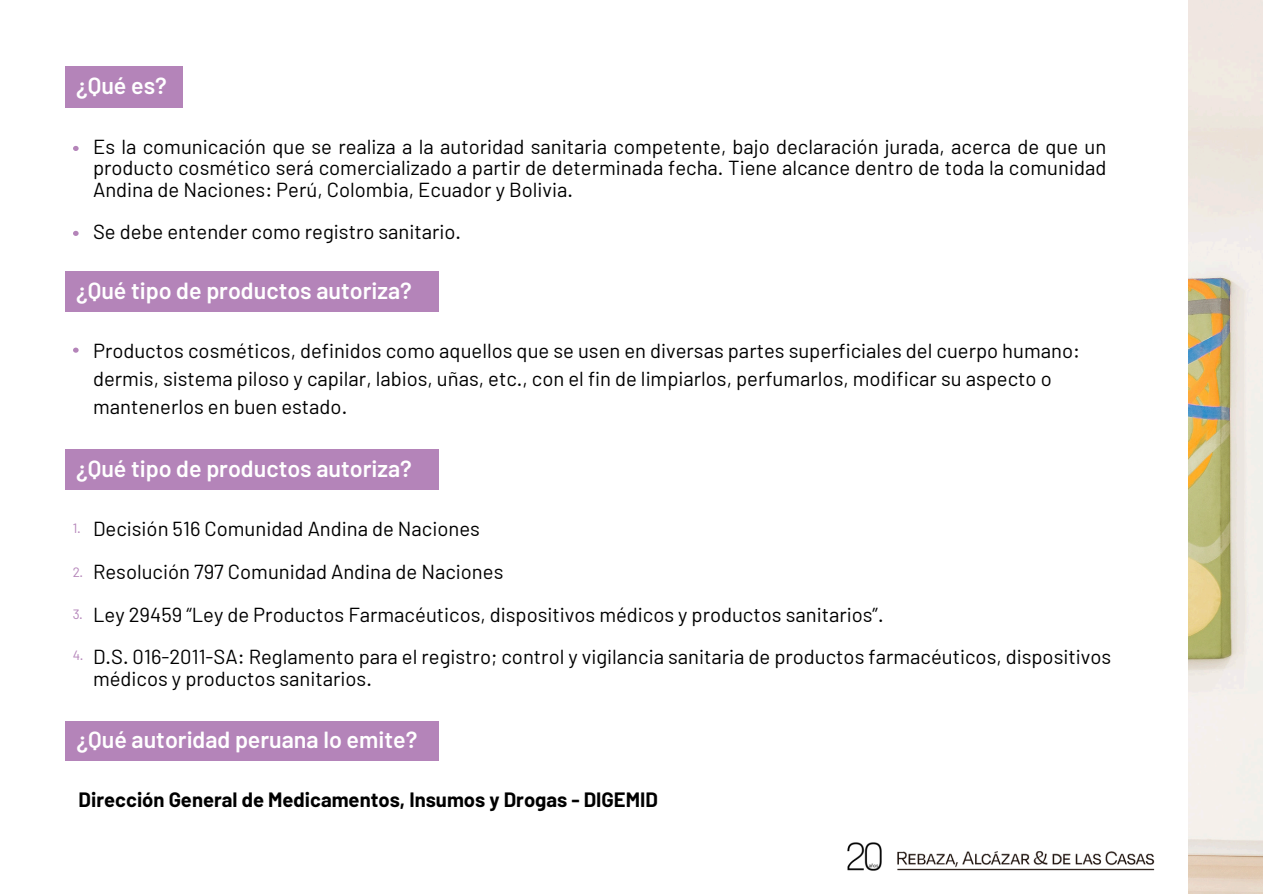
<style>
.page{position:relative;width:1263px;height:894px;background:#fff}
.page>*{position:absolute;margin:0;border:0;box-sizing:border-box;transform-origin:0 0}
.t1{font:600 23.25px "Barlow";color:#fff}
.t2{font:20.25px/21.3px "Barlow";color:#000}
.t3{font:700 20.25px "Barlow";color:#000}
.t4{font:13.5px "Barlow";color:#b484b9}
</style>
<div class="page">
<div style="left:65px;top:66px;width:118px;height:42px;background:#b484b9"></div>
<svg style="left:73px;top:146px;width:6px;height:5px"></svg>
<svg style="left:73px;top:231px;width:6px;height:5px"></svg>
<div style="left:65px;top:271px;width:374px;height:40px;background:#b484b9"></div>
<svg style="left:73px;top:347px;width:6px;height:5px"></svg>
<img style="left:1188px;top:0;width:75px;height:893px">
<div style="left:65px;top:449px;width:374px;height:40px;background:#b484b9"></div>
<div style="left:65px;top:720px;width:374px;height:40px;background:#b484b9"></div>
<img style="left:847px;top:842px;width:308px;height:29px">
<h1 class="t1" style="left:76px;top:71px;width:92px">¿Qué es?</h1>
<p class="t2" style="left:93px;top:135px;width:1015px;text-align:justify">Es la comunicación que se realiza a la autoridad sanitaria competente, bajo declaración jurada, acerca de que un producto cosmético será comercializado a partir de determinada fecha. Tiene alcance dentro de toda la comunidad Andina de Naciones: Perú, Colombia, Ecuador y Bolivia.</p>
<p class="t2" style="left:93px;top:220px;width:370px">Se debe entender como registro sanitario.</p>
<h1 class="t1" style="left:76px;top:276px;width:337px">¿Qué tipo de productos autoriza?</h1>
<h3 class="t2" style="left:93px;top:335px;width:988px;line-height:28.2px">Productos cosméticos, definidos como aquellos que se usen en diversas partes superficiales del cuerpo humano: dermis, sistema piloso y capilar, labios, uñas, etc., con el fin de limpiarlos, perfumarlos, modificar su aspecto o mantenerlos en buen estado.</h3>
<h3 class="t1" style="left:76px;top:454px;width:337px">¿Qué tipo de productos autoriza?</h3>
<h3 class="t4" style="left:73px;top:519px;width:9px">1.</h3>
<h3 class="t4" style="left:73px;top:563px;width:12px">2.</h3>
<h3 class="t4" style="left:73px;top:605px;width:12px">3.</h3>
<h1 class="t4" style="left:73px;top:646px;width:12px">4.</h1>
<p class="t2" style="left:93px;top:517px;width:388px">Decisión 516 Comunidad Andina de Naciones</p>
<p class="t2" style="left:93px;top:560px;width:412px">Resolución 797 Comunidad Andina de Naciones</p>
<p class="t2" style="left:93px;top:602px;width:792px">Ley 29459 “Ley de Productos Farmacéuticos, dispositivos médicos y productos sanitarios”.</p>
<p class="t2" style="left:93px;top:645px;width:1020px">D.S. 016-2011-SA: Reglamento para el registro; control y vigilancia sanitaria de productos farmacéuticos, dispositivos médicos y productos sanitarios.</p>
<h2 class="t1" style="left:77px;top:724px;width:342px">¿Qué autoridad peruana lo emite?</h2>
<p class="t3" style="left:79px;top:786px;width:581px">Dirección General de Medicamentos, Insumos y Drogas - DIGEMID</p>
</div>
